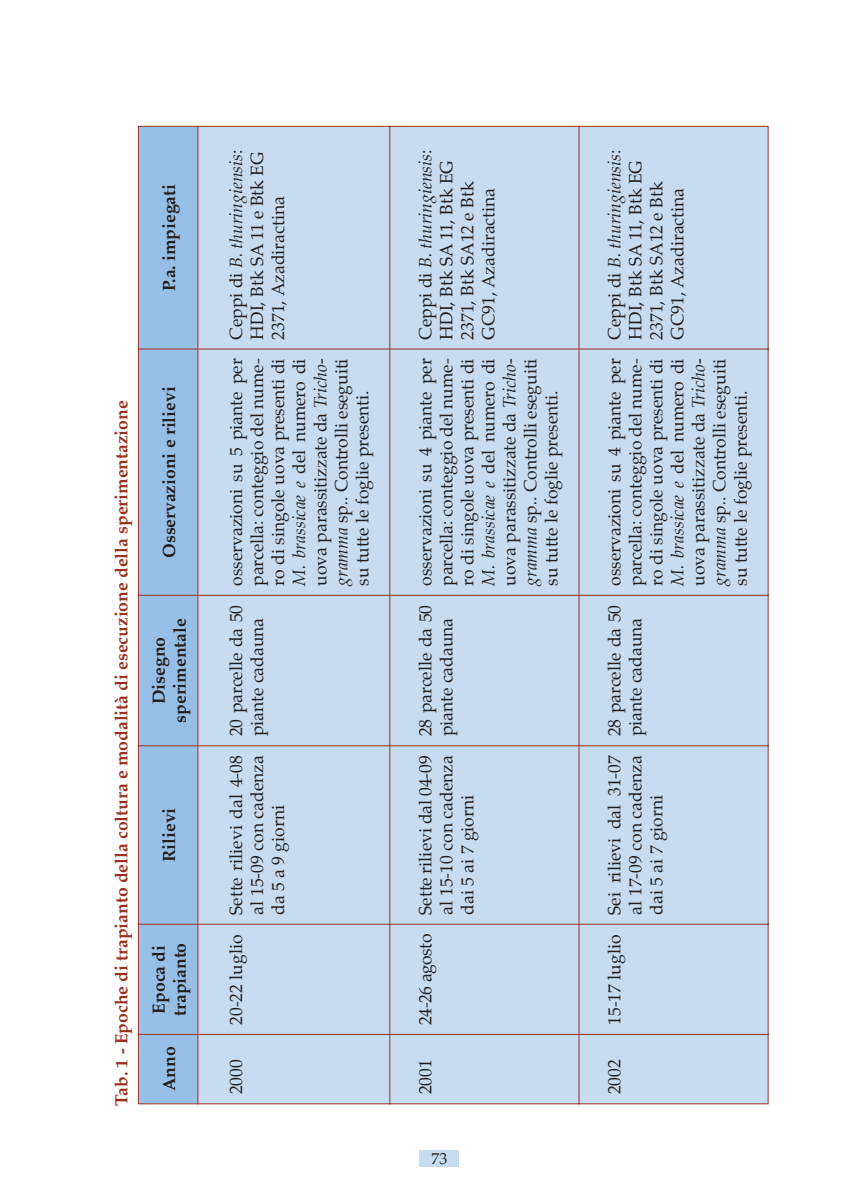
<style>
.page{position:relative;width:844px;height:1191px;background:#fff}
.page>*{position:absolute;margin:0;border:0;box-sizing:border-box;transform-origin:0 0}
.t1{font:17.5px/21px "Palatino";color:#231f20;text-align:justify}
.t2{font:700 17.5px/21px "Palatino";color:#231f20}
.t3{font:700 17.5px "Palatino";color:#9b3020}
.t4{font:15.75px "Palatino";color:#231f20}
.s1{font-style:italic}
</style>
<div class="page">
<div style="left:139px;top:127px;width:58px;height:976px;background:#97bfe6"></div>
<div style="left:198px;top:127px;width:569px;height:976px;background:#c7dcf1"></div>
<hr style="left:198px;top:1103px;width:191px;height:1px;background:#9b3020">
<hr style="left:198px;top:1034px;width:191px;height:1px;background:#9b3020">
<hr style="left:198px;top:923px;width:191px;height:1px;background:#9b3020">
<hr style="left:198px;top:745px;width:191px;height:1px;background:#9b3020">
<hr style="left:198px;top:595px;width:191px;height:1px;background:#9b3020">
<hr style="left:198px;top:348px;width:191px;height:1px;background:#9b3020">
<hr style="left:198px;top:126px;width:191px;height:1px;background:#9b3020">
<hr style="left:389px;top:1034px;width:1px;height:70px;background:#9b3020">
<hr style="left:390px;top:1103px;width:188px;height:1px;background:#9b3020">
<hr style="left:389px;top:923px;width:1px;height:111px;background:#9b3020">
<hr style="left:390px;top:1034px;width:188px;height:1px;background:#9b3020">
<hr style="left:389px;top:745px;width:1px;height:178px;background:#9b3020">
<hr style="left:390px;top:923px;width:188px;height:1px;background:#9b3020">
<hr style="left:389px;top:595px;width:1px;height:150px;background:#9b3020">
<hr style="left:390px;top:745px;width:188px;height:1px;background:#9b3020">
<hr style="left:389px;top:348px;width:1px;height:247px;background:#9b3020">
<hr style="left:390px;top:595px;width:188px;height:1px;background:#9b3020">
<hr style="left:389px;top:126px;width:1px;height:222px;background:#9b3020">
<hr style="left:390px;top:348px;width:188px;height:1px;background:#9b3020">
<hr style="left:390px;top:126px;width:188px;height:1px;background:#9b3020">
<hr style="left:578px;top:1034px;width:1px;height:70px;background:#9b3020">
<hr style="left:579px;top:1103px;width:188px;height:1px;background:#9b3020">
<hr style="left:578px;top:923px;width:1px;height:111px;background:#9b3020">
<hr style="left:579px;top:1034px;width:189px;height:1px;background:#9b3020">
<hr style="left:578px;top:745px;width:1px;height:178px;background:#9b3020">
<hr style="left:579px;top:923px;width:189px;height:1px;background:#9b3020">
<hr style="left:578px;top:595px;width:1px;height:150px;background:#9b3020">
<hr style="left:579px;top:745px;width:189px;height:1px;background:#9b3020">
<hr style="left:578px;top:348px;width:1px;height:247px;background:#9b3020">
<hr style="left:579px;top:595px;width:189px;height:1px;background:#9b3020">
<hr style="left:578px;top:126px;width:1px;height:222px;background:#9b3020">
<hr style="left:579px;top:348px;width:189px;height:1px;background:#9b3020">
<hr style="left:579px;top:126px;width:188px;height:1px;background:#9b3020">
<hr style="left:767px;top:1034px;width:1px;height:70px;background:#9b3020">
<hr style="left:767px;top:924px;width:1px;height:110px;background:#9b3020">
<hr style="left:767px;top:746px;width:1px;height:177px;background:#9b3020">
<hr style="left:767px;top:596px;width:1px;height:149px;background:#9b3020">
<hr style="left:767px;top:349px;width:1px;height:246px;background:#9b3020">
<hr style="left:767px;top:126px;width:1px;height:222px;background:#9b3020">
<hr style="left:138px;top:1034px;width:1px;height:70px;background:#9b3020">
<hr style="left:139px;top:1103px;width:58px;height:1px;background:#9b3020">
<hr style="left:138px;top:924px;width:1px;height:110px;background:#9b3020">
<hr style="left:138px;top:1034px;width:59px;height:1px;background:#9b3020">
<hr style="left:138px;top:746px;width:1px;height:177px;background:#9b3020">
<hr style="left:138px;top:923px;width:59px;height:1px;background:#9b3020">
<hr style="left:138px;top:596px;width:1px;height:149px;background:#9b3020">
<hr style="left:138px;top:745px;width:59px;height:1px;background:#9b3020">
<hr style="left:138px;top:349px;width:1px;height:246px;background:#9b3020">
<hr style="left:138px;top:595px;width:59px;height:1px;background:#9b3020">
<hr style="left:138px;top:126px;width:1px;height:222px;background:#9b3020">
<hr style="left:138px;top:348px;width:59px;height:1px;background:#9b3020">
<hr style="left:139px;top:126px;width:58px;height:1px;background:#9b3020">
<hr style="left:197px;top:1034px;width:1px;height:70px;background:#9b3020">
<hr style="left:197px;top:923px;width:1px;height:111px;background:#9b3020">
<hr style="left:197px;top:745px;width:1px;height:178px;background:#9b3020">
<hr style="left:197px;top:595px;width:1px;height:150px;background:#9b3020">
<hr style="left:197px;top:348px;width:1px;height:247px;background:#9b3020">
<hr style="left:197px;top:126px;width:1px;height:222px;background:#9b3020">
<div style="left:419px;top:1150px;width:40px;height:16px;background:#c7dcf1"></div>
<p class="t2" style="left:160px;top:291px;width:109px;rotate:-90deg">P.a. impiegati</p>
<p class="t3" style="left:111px;top:1105px;width:706px;rotate:-90deg">Tab. 1 - Epoche di trapianto della coltura e modalità di esecuzione della sperimentazione</p>
<p class="t2" style="left:160px;top:558px;width:173px;rotate:-90deg">Osservazioni e rilievi</p>
<p class="t2" style="left:150px;top:722px;width:106px;text-align:center;rotate:-90deg">Disegno sperimentale</p>
<p class="t2" style="left:160px;top:862px;width:56px;rotate:-90deg">Rilievi</p>
<p class="t2" style="left:150px;top:1015px;width:74px;rotate:-90deg">Epoca di trapianto</p>
<p class="t2" style="left:160px;top:1091px;width:46px;rotate:-90deg">Anno</p>
<p class="t1" style="left:227px;top:339px;width:191px;rotate:-90deg">Ceppi di <span class="s1">B. thuringiensis</span>:<br>HDI, Btk SA 11 e Btk EG 2371, Azadiractina</p>
<p class="t1" style="left:227px;top:586px;width:229px;rotate:-90deg">osservazioni su 5 piante per parcella: conteggio del nume&shy;ro di singole uova presenti di <span class="s1">M. brassicae e</span> del numero di uova parassitizzate da <span class="s1">Tricho&shy;gramma</span> sp<span class="s1">.</span>. Controlli eseguiti su tutte le foglie presenti.</p>
<p class="t1" style="left:227px;top:736px;width:133px;rotate:-90deg">20 parcelle da 50 piante cadauna</p>
<p class="t1" style="left:227px;top:914px;width:161px;text-indent:-110px;rotate:-90deg">20-22 luglio Sette rilievi dal 4-08 al 15-09 con cadenza da 5 a 9 giorni</p>
<p class="t1" style="left:227px;top:1094px;width:37px;rotate:-90deg">2000</p>
<p class="t1" style="left:416px;top:339px;width:191px;text-align:left;rotate:-90deg">Ceppi di <span class="s1">B. thuringiensis</span>:<br>HDI, Btk SA 11, Btk EG<br>2371, Btk SA12 e Btk<br>GC91, Azadiractina</p>
<p class="t1" style="left:416px;top:586px;width:229px;rotate:-90deg">osservazioni su 4 piante per parcella: conteggio del nume&shy;ro di singole uova presenti di <span class="s1">M. brassicae e</span> del numero di uova parassitizzate da <span class="s1">Tricho&shy;gramma</span> sp<span class="s1">.</span>. Controlli eseguiti su tutte le foglie presenti.</p>
<p class="t1" style="left:416px;top:736px;width:133px;rotate:-90deg">28 parcelle da 50 piante cadauna</p>
<p class="t1" style="left:416px;top:914px;width:161px;text-indent:-110px;rotate:-90deg">24-26 agosto Sette rilievi dal 04-09 al 15-10 con cadenza dai 5 ai 7 giorni</p>
<p class="t1" style="left:416px;top:1094px;width:37px;rotate:-90deg">2001</p>
<p class="t4" style="left:431px;top:1147px;width:17px">73</p>
<p class="t1" style="left:605px;top:339px;width:191px;text-align:left;rotate:-90deg">Ceppi di <span class="s1">B. thuringiensis</span>:<br>HDI, Btk SA 11, Btk EG<br>2371, Btk SA12 e Btk<br>GC91, Azadiractina</p>
<p class="t1" style="left:605px;top:586px;width:229px;rotate:-90deg">osservazioni su 4 piante per parcella: conteggio del nume&shy;ro di singole uova presenti di <span class="s1">M. brassicae e</span> del numero di uova parassitizzate da <span class="s1">Tricho&shy;gramma</span> sp<span class="s1">.</span>. Controlli eseguiti su tutte le foglie presenti.</p>
<p class="t1" style="left:605px;top:736px;width:133px;rotate:-90deg">28 parcelle da 50 piante cadauna</p>
<p class="t1" style="left:605px;top:914px;width:161px;text-indent:-110px;rotate:-90deg">15-17 luglio Sei rilievi dal 31-07 al 17-09 con cadenza dai 5 ai 7 giorni</p>
<p class="t1" style="left:605px;top:1094px;width:37px;rotate:-90deg">2002</p>
</div>
